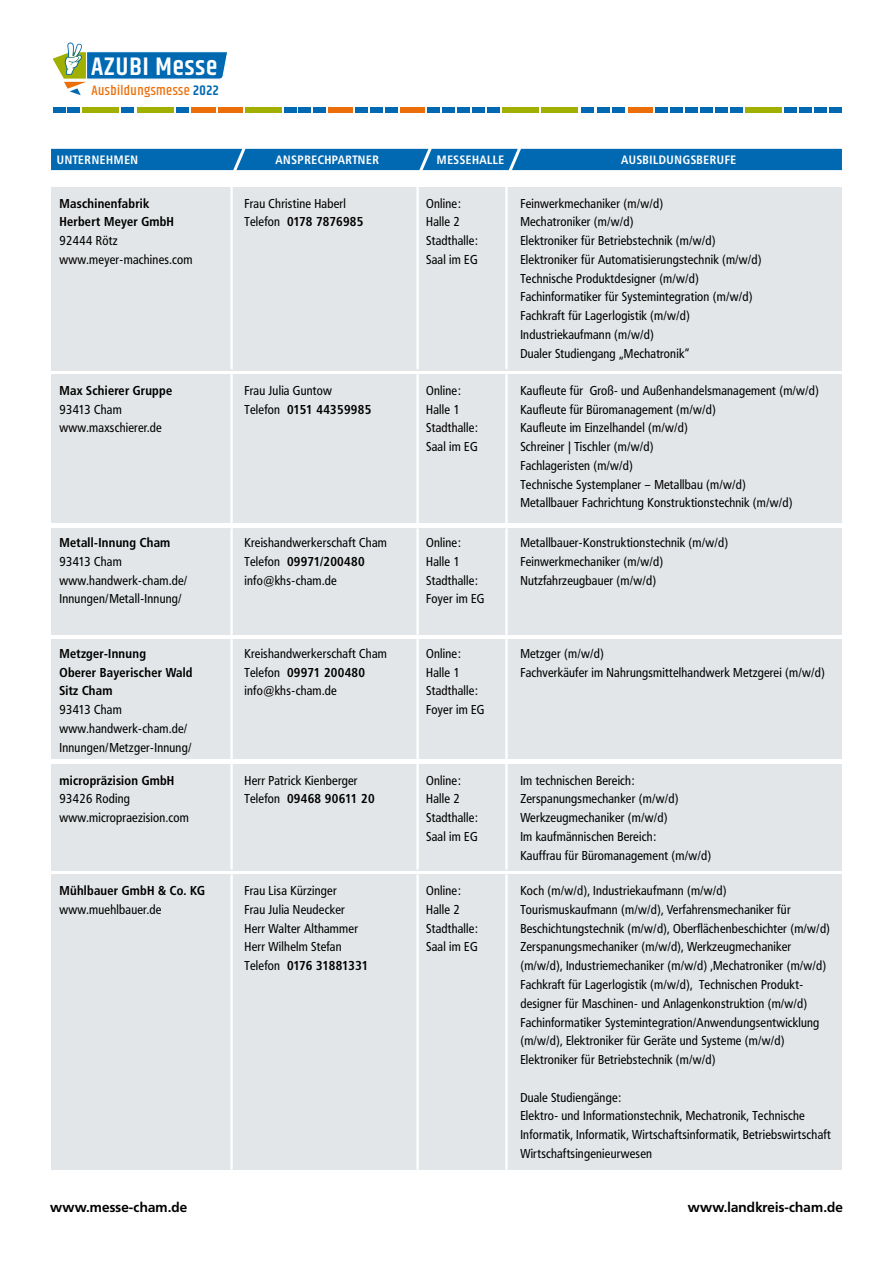
<style>
.page{position:relative;width:893px;height:1263px;background:#fff}
.page>*{position:absolute;margin:0;border:0;box-sizing:border-box;transform-origin:0 0}
.t1{font:600 25.5px "Khand";letter-spacing:.04em;color:#fff}
.t2{font:500 13.8px "Khand";letter-spacing:.03em;color:#eb6e08}
.t3{font:700 13.5px "Frutiger BQ";letter-spacing:.015em;color:#000}
.t4{font:12.75px/18.8px "Frutiger Condensed BQ";letter-spacing:.02em;color:#000}
.t5{font:700 12.75px/18.8px "Frutiger Condensed BQ";letter-spacing:.02em;color:#000}
.t6{font:700 12px "Frutiger Condensed BQ";letter-spacing:.05em;color:#fff}
.s1{font-weight:600;color:#0069b2}
.s2{font-weight:700}
</style>
<div class="page">
<svg style="left:53px;top:43px;width:175px;height:52px"></svg>
<div style="left:53px;top:107px;width:12px;height:6px;background:#0069b2"></div>
<div style="left:68px;top:107px;width:12px;height:6px;background:#0069b2"></div>
<div style="left:176px;top:107px;width:12px;height:6px;background:#0069b2"></div>
<div style="left:284px;top:107px;width:12px;height:6px;background:#0069b2"></div>
<div style="left:299px;top:107px;width:12px;height:6px;background:#0069b2"></div>
<div style="left:355px;top:107px;width:13px;height:6px;background:#0069b2"></div>
<div style="left:370px;top:107px;width:12px;height:6px;background:#0069b2"></div>
<div style="left:427px;top:107px;width:12px;height:6px;background:#0069b2"></div>
<div style="left:83px;top:107px;width:36px;height:6px;background:#a0af00"></div>
<div style="left:122px;top:107px;width:12px;height:6px;background:#0069b2"></div>
<div style="left:137px;top:107px;width:36px;height:6px;background:#a0af00"></div>
<div style="left:191px;top:107px;width:24px;height:6px;background:#eb6e08"></div>
<div style="left:218px;top:107px;width:24px;height:6px;background:#eb6e08"></div>
<div style="left:245px;top:107px;width:36px;height:6px;background:#a0af00"></div>
<div style="left:313px;top:107px;width:13px;height:6px;background:#0069b2"></div>
<div style="left:329px;top:107px;width:24px;height:6px;background:#eb6e08"></div>
<div style="left:385px;top:107px;width:12px;height:6px;background:#0069b2"></div>
<div style="left:400px;top:107px;width:24px;height:6px;background:#eb6e08"></div>
<div style="left:442px;top:107px;width:12px;height:6px;background:#0069b2"></div>
<div style="left:457px;top:107px;width:12px;height:6px;background:#0069b2"></div>
<div style="left:472px;top:107px;width:12px;height:6px;background:#0069b2"></div>
<div style="left:487px;top:107px;width:13px;height:6px;background:#0069b2"></div>
<div style="left:502px;top:107px;width:37px;height:6px;background:#a0af00"></div>
<div style="left:541px;top:107px;width:37px;height:6px;background:#a0af00"></div>
<div style="left:582px;top:107px;width:12px;height:6px;background:#0069b2"></div>
<div style="left:597px;top:107px;width:12px;height:6px;background:#0069b2"></div>
<div style="left:612px;top:107px;width:12px;height:6px;background:#0069b2"></div>
<div style="left:628px;top:107px;width:24px;height:6px;background:#eb6e08"></div>
<div style="left:655px;top:107px;width:12px;height:6px;background:#0069b2"></div>
<div style="left:670px;top:107px;width:12px;height:6px;background:#0069b2"></div>
<div style="left:685px;top:107px;width:12px;height:6px;background:#0069b2"></div>
<div style="left:700px;top:107px;width:12px;height:6px;background:#0069b2"></div>
<div style="left:715px;top:107px;width:12px;height:6px;background:#0069b2"></div>
<div style="left:730px;top:107px;width:12px;height:6px;background:#0069b2"></div>
<div style="left:745px;top:107px;width:37px;height:6px;background:#a0af00"></div>
<div style="left:785px;top:107px;width:12px;height:6px;background:#0069b2"></div>
<div style="left:800px;top:107px;width:12px;height:6px;background:#0069b2"></div>
<div style="left:815px;top:107px;width:12px;height:6px;background:#0069b2"></div>
<div style="left:830px;top:107px;width:12px;height:6px;background:#0069b2"></div>
<div style="left:51px;top:149px;width:791px;height:21px;background:#0069b2"></div>
<div style="left:51px;top:874px;width:791px;height:296px;background:#e3e6e8"></div>
<hr style="left:230px;top:874px;width:3px;height:296px;background:#fff">
<hr style="left:416px;top:874px;width:3px;height:296px;background:#fff">
<hr style="left:505px;top:874px;width:3px;height:296px;background:#fff">
<div style="left:51px;top:639px;width:791px;height:119px;background:#e3e6e8"></div>
<hr style="left:230px;top:639px;width:3px;height:120px;background:#fff">
<hr style="left:416px;top:639px;width:3px;height:120px;background:#fff">
<hr style="left:505px;top:639px;width:3px;height:120px;background:#fff">
<div style="left:51px;top:764px;width:791px;height:106px;background:#e3e6e8"></div>
<hr style="left:230px;top:764px;width:3px;height:106px;background:#fff">
<hr style="left:416px;top:764px;width:3px;height:106px;background:#fff">
<hr style="left:505px;top:764px;width:3px;height:106px;background:#fff">
<div style="left:51px;top:528px;width:791px;height:107px;background:#e3e6e8"></div>
<hr style="left:230px;top:528px;width:3px;height:107px;background:#fff">
<hr style="left:416px;top:528px;width:3px;height:107px;background:#fff">
<hr style="left:505px;top:528px;width:3px;height:107px;background:#fff">
<div style="left:51px;top:374px;width:791px;height:149px;background:#e3e6e8"></div>
<hr style="left:230px;top:374px;width:3px;height:149px;background:#fff">
<hr style="left:416px;top:374px;width:3px;height:149px;background:#fff">
<hr style="left:505px;top:374px;width:3px;height:149px;background:#fff">
<div style="left:51px;top:187px;width:791px;height:183px;background:#e3e6e8"></div>
<hr style="left:230px;top:187px;width:3px;height:182px;background:#fff">
<hr style="left:416px;top:187px;width:3px;height:182px;background:#fff">
<hr style="left:505px;top:187px;width:3px;height:182px;background:#fff">
<h1 class="t1" style="left:91px;top:49px;width:128px">AZUBI Messe</h1>
<p class="t2" style="left:91px;top:82px;width:129px">Ausbildungsmesse <span class="s1">2022</span></p>
<p class="t6" style="left:57px;top:152px;width:83px">UNTERNEHMEN</p>
<p class="t6" style="left:275px;top:152px;width:105px">ANSPRECHPARTNER</p>
<p class="t6" style="left:437px;top:152px;width:69px">MESSEHALLE</p>
<p class="t6" style="left:621px;top:152px;width:117px">AUSBILDUNGSBERUFE</p>
<p class="t5" style="left:60px;top:194px;width:116px">Maschinenfabrik<br>Herbert Meyer GmbH</p>
<p class="t4" style="left:60px;top:231px;width:135px">92444 Rötz www.meyer-machines.com</p>
<p class="t4" style="left:244px;top:194px;width:120px">Frau Christine Haberl<br>Telefon <span class="s2">0178 7876985</span></p>
<p class="t4" style="left:426px;top:194px;width:53px">Online:<br>Halle 2<br>Stadthalle:<br>Saal im EG</p>
<p class="t4" style="left:520px;top:194px;width:243px">Feinwerkmechaniker (m/w/d)<br>Mechatroniker (m/w/d)<br>Elektroniker für Betriebstechnik (m/w/d)<br>Elektroniker für Automatisierungstechnik (m/w/d)<br>Technische Produktdesigner (m/w/d)<br>Fachinformatiker für Systemintegration (m/w/d)<br>Fachkraft für Lagerlogistik (m/w/d)<br>Industriekaufmann (m/w/d)<br>Dualer Studiengang „Mechatronik“</p>
<p class="t5" style="left:60px;top:381px;width:114px">Max Schierer Gruppe</p>
<p class="t4" style="left:60px;top:400px;width:104px">93413 Cham www.maxschierer.de</p>
<p class="t4" style="left:244px;top:381px;width:128px">Frau Julia Guntow<br>Telefon <span class="s2">0151 44359985</span></p>
<p class="t4" style="left:426px;top:381px;width:53px">Online:<br>Halle 1<br>Stadthalle:<br>Saal im EG</p>
<p class="t4" style="left:520px;top:381px;width:300px">Kaufleute für Groß- und Außenhandelsmanagement (m/w/d)<br>Kaufleute für Büromanagement (m/w/d)<br>Kaufleute im Einzelhandel (m/w/d)<br>Schreiner | Tischler (m/w/d)<br>Fachlageristen (m/w/d)<br>Technische Systemplaner – Metallbau (m/w/d)<br>Metallbauer Fachrichtung Konstruktionstechnik (m/w/d)</p>
<p class="t5" style="left:60px;top:533px;width:112px">Metall-Innung Cham</p>
<p class="t4" style="left:60px;top:552px;width:129px">93413 Cham www.handwerk-cham.de/<br>Innungen/Metall-Innung/</p>
<p class="t4" style="left:244px;top:533px;width:144px">Kreishandwerkerschaft Cham<br>Telefon <span class="s2">09971/200480 </span>info@khs-cham.de</p>
<p class="t4" style="left:426px;top:533px;width:60px">Online:<br>Halle 1<br>Stadthalle:<br>Foyer im EG</p>
<p class="t4" style="left:520px;top:533px;width:209px">Metallbauer-Konstruktionstechnik (m/w/d)<br>Feinwerkmechaniker (m/w/d)<br>Nutzfahrzeugbauer (m/w/d)</p>
<p class="t5" style="left:60px;top:644px;width:135px">Metzger-Innung<br>Oberer Bayerischer Wald<br>Sitz Cham</p>
<p class="t4" style="left:60px;top:700px;width:133px">93413 Cham www.handwerk-cham.de/<br>Innungen/Metzger-Innung/</p>
<p class="t4" style="left:244px;top:644px;width:144px">Kreishandwerkerschaft Cham<br>Telefon <span class="s2">09971 200480 </span>info@khs-cham.de</p>
<p class="t4" style="left:426px;top:644px;width:60px">Online:<br>Halle 1<br>Stadthalle:<br>Foyer im EG</p>
<p class="t4" style="left:520px;top:644px;width:306px">Metzger (m/w/d)<br>Fachverkäufer im Nahrungsmittelhandwerk Metzgerei (m/w/d)</p>
<p class="t5" style="left:60px;top:771px;width:116px">micropräzision GmbH</p>
<p class="t4" style="left:60px;top:789px;width:131px">93426 Roding www.micropraezision.com</p>
<p class="t4" style="left:244px;top:771px;width:132px">Herr Patrick Kienberger<br>Telefon <span class="s2">09468 90611 20</span></p>
<p class="t4" style="left:426px;top:771px;width:53px">Online:<br>Halle 2<br>Stadthalle:<br>Saal im EG</p>
<p class="t4" style="left:520px;top:771px;width:192px">Im technischen Bereich:<br>Zerspanungsmechanker (m/w/d)<br>Werkzeugmechaniker (m/w/d)<br>Im kaufmännischen Bereich:<br>Kauffrau für Büromanagement (m/w/d)</p>
<p class="t5" style="left:60px;top:881px;width:147px">Mühlbauer GmbH &amp; Co. KG</p>
<p class="t4" style="left:60px;top:900px;width:103px">www.muehlbauer.de</p>
<p class="t4" style="left:244px;top:881px;width:125px">Frau Lisa Kürzinger<br>Frau Julia Neudecker<br>Herr Walter Althammer<br>Herr Wilhelm Stefan<br>Telefon <span class="s2">0176 31881331</span></p>
<p class="t4" style="left:426px;top:881px;width:53px">Online:<br>Halle 2<br>Stadthalle:<br>Saal im EG</p>
<p class="t4" style="left:520px;top:881px;width:311px">Koch (m/w/d), Industriekaufmann (m/w/d)<br>Tourismuskaufmann (m/w/d), Verfahrensmechaniker für Beschichtungstechnik (m/w/d), Oberflächenbeschichter (m/w/d)<br>Zerspanungsmechaniker (m/w/d), Werkzeugmechaniker (m/w/d), Industriemechaniker (m/w/d) ,Mechatroniker (m/w/d)<br>Fachkraft für Lagerlogistik (m/w/d), Technischen Produkt&shy;designer für Maschinen- und Anlagenkonstruktion (m/w/d)<br>Fachinformatiker Systemintegration/Anwendungsentwicklung (m/w/d), Elektroniker für Geräte und Systeme (m/w/d)<br>Elektroniker für Betriebstechnik (m/w/d)</p>
<p class="t4" style="left:520px;top:1087px;width:312px">Duale Studiengänge:<br>Elektro- und Informationstechnik, Mechatronik, Technische Informatik, Informatik, Wirtschaftsinformatik, Betriebswirtschaft Wirtschaftsingenieurwesen</p>
<p class="t3" style="left:50px;top:1199px;width:138px">www.messe-cham.de</p>
<p class="t3" style="left:688px;top:1199px;width:156px">www.landkreis-cham.de</p>
</div>
